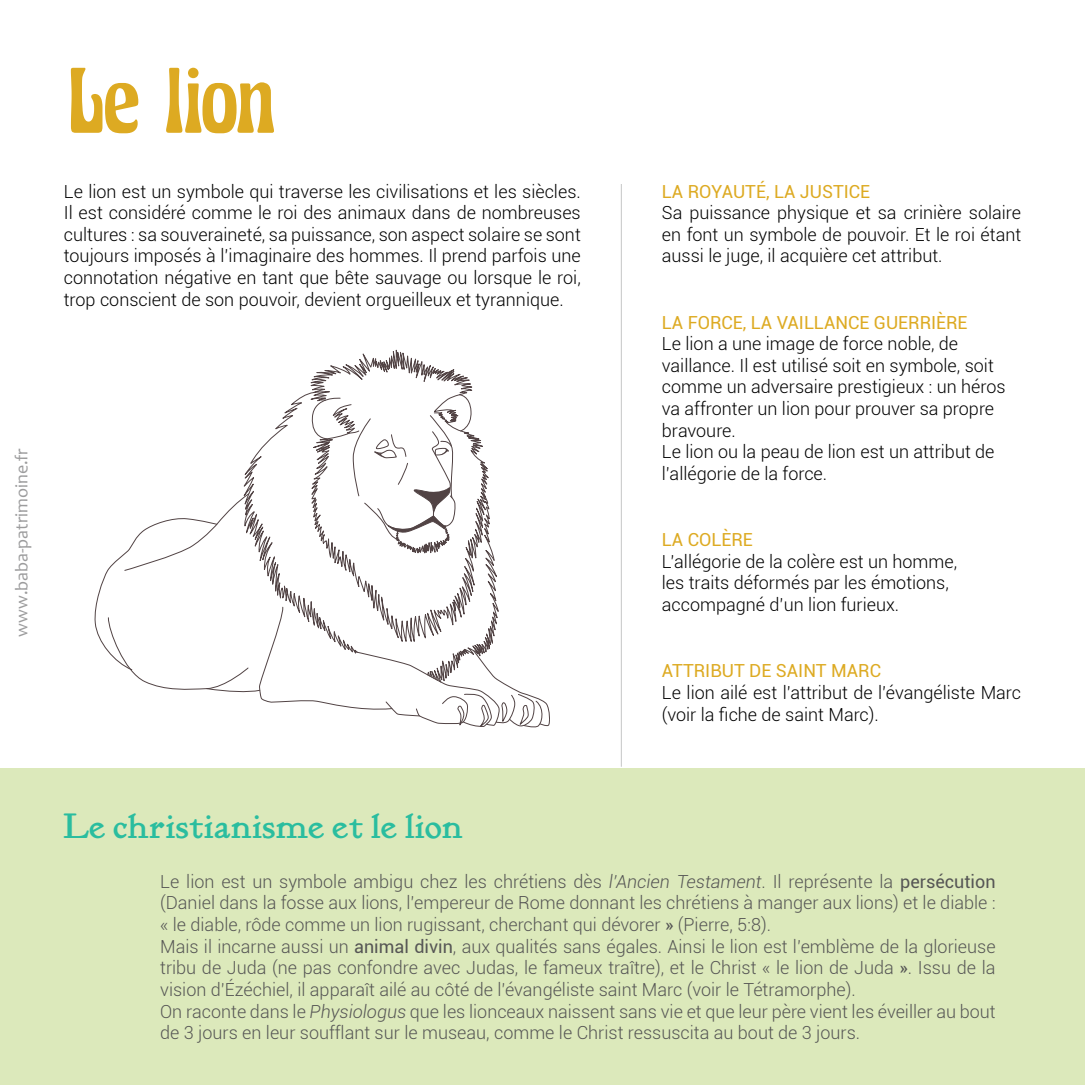
<style>
.page{position:relative;width:1085px;height:1085px;background:#fff}
.page>*{position:absolute;margin:0;border:0;box-sizing:border-box;transform-origin:0 0}
.t1{font:500 81px "Excalibur Nouveau";letter-spacing:-.065em;color:#da2}
.t2{font:36px "Kelmscott Roman";color:#2abd9f}
.t3{font:300 18px/21.6px "Roboto";color:#000}
.t4{font:300 18px/21.6px "Roboto";color:#565655}
.t5{font:18px "Roboto";color:#da2}
.t6{font:18px "Candara";color:#9c9c9d}
.s1{font-style:italic}
.s2{font-weight:400}
</style>
<div class="page">
<div style="left:0;top:768px;width:1084px;height:316px;background:#dce9bb"></div>
<hr style="left:621px;top:184px;width:1px;height:582px;background:#c5c6c6">
<svg style="left:95px;top:350px;width:454px;height:377px"></svg>
<h1 class="t1" style="left:64px;top:49px;width:212px">Le lion</h1>
<p class="t3" style="left:64px;top:180px;width:518px;text-align:justify">Le lion est un symbole qui traverse les civilisations et les siècles.<br>Il est considéré comme le roi des animaux dans de nombreuses cultures : sa souveraineté, sa puissance, son aspect solaire se sont toujours imposés à l’imaginaire des hommes. Il prend parfois une connotation négative en tant que bête sauvage ou lorsque le roi, trop conscient de son pouvoir, devient orgueilleux et tyrannique.</p>
<p class="t6" style="left:10px;top:636px;width:190px;rotate:-90deg">www.baba-patrimoine.fr</p>
<p class="t5" style="left:661px;top:178px;width:210px">LA ROYAUTÉ, LA JUSTICE</p>
<p class="t3" style="left:661px;top:201px;width:361px;text-align:justify">Sa puissance physique et sa crinière solaire en font un symbole de pouvoir. Et le roi étant aussi le juge, il acquière cet attribut.</p>
<p class="t5" style="left:661px;top:309px;width:307px">LA FORCE, LA VAILLANCE GUERRIÈRE</p>
<p class="t3" style="left:661px;top:332px;width:345px">Le lion a une image de force noble, de vaillance. Il est utilisé soit en symbole, soit comme un adversaire prestigieux : un héros va affronter un lion pour prouver sa propre bravoure.<br>Le lion ou la peau de lion est un attribut de l’allégorie de la force.</p>
<p class="t5" style="left:661px;top:527px;width:92px">LA COLÈRE</p>
<p class="t3" style="left:661px;top:550px;width:297px">L’allégorie de la colère est un homme, les traits déformés par les émotions, accompagné d’un lion furieux.</p>
<p class="t5" style="left:661px;top:658px;width:221px">ATTRIBUT DE SAINT MARC</p>
<p class="t3" style="left:661px;top:681px;width:361px">Le lion ailé est l’attribut de l’évangéliste Marc (voir la fiche de saint Marc).</p>
<h2 class="t2" style="left:64px;top:805px;width:401px">Le christianisme et le lion</h2>
<p class="t4" style="left:160px;top:869px;width:836px">Le lion est un symbole ambigu chez les chrétiens dès <span class="s1">l’Ancien Testament</span>. Il représente la <span class="s2">persécution </span>(Daniel dans la fosse aux lions, l’empereur de Rome donnant les chrétiens à manger aux lions) et le diable : « le diable, rôde comme un lion rugissant, cherchant qui dévorer <span class="s2">»</span> (Pierre, 5:8).<br>Mais il incarne aussi un <span class="s2">animal divin</span>, aux qualités sans égales. Ainsi le lion est l’emblème de la glorieuse tribu de Juda (ne pas confondre avec Judas, le fameux traître), et le Christ « le lion de Juda <span class="s2">»</span>. Issu de la vision d’Ézéchiel, il apparaît ailé au côté de l’évangéliste saint Marc (voir le Tétramorphe).<br>On raconte dans le <span class="s1">Physiologus</span> que les lionceaux naissent sans vie et que leur père vient les éveiller au bout de 3 jours en leur soufflant sur le museau, comme le Christ ressuscita au bout de 3 jours.</p>
</div>
